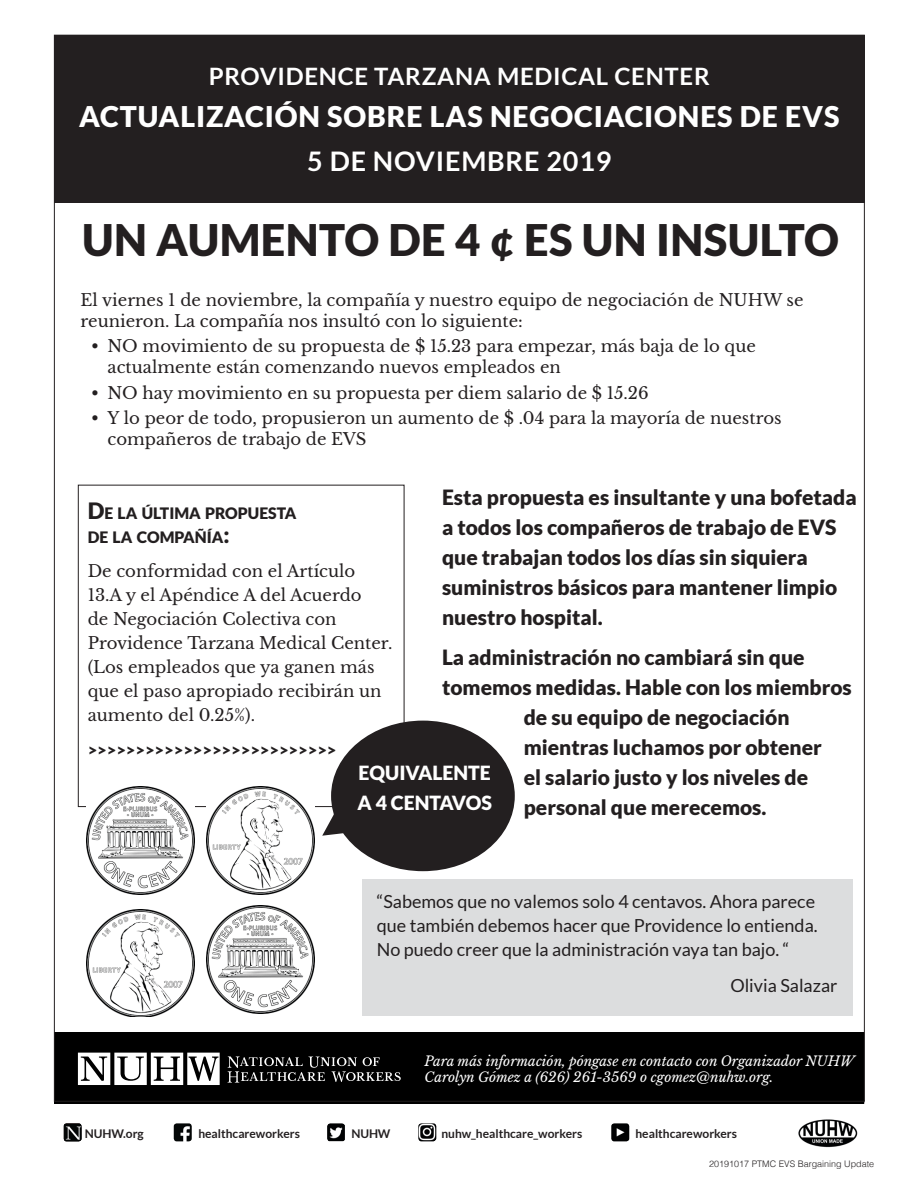
<style>
.page{position:relative;width:918px;height:1188px;background:#fff}
.page>*{position:absolute;margin:0;border:0;box-sizing:border-box;transform-origin:0 0}
.t1{font:900 43.5px "Lato";letter-spacing:.01em;color:#231f20}
.t2{font:900 28.5px "Lato";letter-spacing:.03em;color:#fff}
.t3{font:700 27px "Lato";letter-spacing:.03em;color:#fff}
.t4{font:700 24px "Lato";letter-spacing:.03em;color:#fff}
.t5{font:900 21px/30px "Lato";color:#231f20}
.t6{font:900 19.5px/30px "Lato";color:#fff}
.t7{font:18px/24px "Lato";color:#231f20}
.t8{font:16.5px/24px "Libre Baskerville";color:#231f20}
.t9{font:900 16.5px "Lato";color:#231f20}
.t10{font:900 15.75px/24px "Lato";color:#231f20}
.t11{font:italic 13.5px/16.5px "Libre Baskerville";color:#fff}
.t12{font:700 12px "Lato";color:#231f20}
.t13{font:300 9px "Helvetica";color:#231f20}
.s1{font-size:22.5px}
</style>
<div class="page">
<div style="left:54px;top:1032px;width:810px;height:72px;background:#000"></div>
<svg style="left:227px;top:1056px;width:174px;height:27px"></svg>
<svg style="left:78px;top:1053px;width:142px;height:32px"></svg>
<img style="left:64px;top:1123px;width:18px;height:18px">
<img style="left:174px;top:1123px;width:18px;height:18px">
<img style="left:327px;top:1123px;width:18px;height:18px">
<img style="left:611px;top:1123px;width:18px;height:18px">
<img style="left:418px;top:1123px;width:18px;height:18px">
<img style="left:799px;top:1119px;width:59px;height:29px">
<div style="left:54px;top:35px;width:811px;height:167px;background:#231f20"></div>
<div style="left:362px;top:879px;width:490px;height:136px;background:#dcddde"></div>
<img style="left:206px;top:906px;width:109px;height:107px">
<img style="left:86px;top:786px;width:108px;height:108px">
<img style="left:206px;top:786px;width:109px;height:108px">
<img style="left:86px;top:909px;width:108px;height:108px">
<div style="left:331px;top:721px;width:184px;height:150px;background:#231f20;border-radius:50%"></div>
<svg style="left:322px;top:808px;width:23px;height:28px"></svg>
<p class="t4" style="left:209px;top:63px;width:502px">PROVIDENCE TARZANA MEDICAL CENTER</p>
<p class="t2" style="left:79px;top:100px;width:762px">ACTUALIZACIÓN SOBRE LAS NEGOCIACIONES DE EVS</p>
<p class="t3" style="left:307px;top:146px;width:306px">5 DE NOVIEMBRE 2019</p>
<p class="t1" style="left:82px;top:215px;width:758px">UN AUMENTO DE 4 ¢ ES UN INSULTO</p>
<p class="t8" style="left:81px;top:289px;width:724px;line-height:21px">El viernes 1 de noviembre, la compañía y nuestro equipo de negociación de NUHW se reunieron. La compañía nos insultó con lo siguiente:</p>
<p class="t8" style="left:108px;top:336px;width:650px;line-height:21px;text-indent:-17px">• NO movimiento de su propuesta de $ 15.23 para empezar, más baja de lo que actualmente están comenzando nuevos empleados en</p>
<p class="t8" style="left:91px;top:381px;width:559px">• NO hay movimiento en su propuesta per diem salario de $ 15.26</p>
<p class="t8" style="left:108px;top:408px;width:676px;line-height:21px;text-indent:-17px">• Y lo peor de todo, propusieron un aumento de $ .04 para la mayoría de nuestros compañeros de trabajo de EVS</p>
<p class="t5" style="left:442px;top:482px;width:416px">Esta propuesta es insultante y una bofetada a todos los compañeros de trabajo de EVS que trabajan todos los días sin siquiera suministros básicos para mantener limpio nuestro hospital.</p>
<p class="t5" style="left:442px;top:642px;width:364px">La administración no cambiará sin que</p>
<p class="t5" style="left:442px;top:672px;width:411px">tomemos medidas. Hable con los miembros</p>
<p class="t5" style="left:524px;top:702px;width:267px">de su equipo de negociación</p>
<p class="t5" style="left:524px;top:732px;width:300px">mientras luchamos por obtener</p>
<p class="t5" style="left:524px;top:762px;width:286px">el salario justo y los niveles de</p>
<p class="t5" style="left:524px;top:792px;width:244px">personal que merecemos.</p>
<p class="t10" style="left:88px;top:501px;width:210px"><span class="s1">D</span>E LA ÚLTIMA PROPUESTA<br>DE LA COMPAÑÍA<span class="s1">:</span></p>
<p class="t8" style="left:88px;top:559px;width:306px">De conformidad con el Artículo<br>13.A y el Apéndice A del Acuerdo<br>de Negociación Colectiva con<br>Providence Tarzana Medical Center. (Los empleados que ya ganen más que el paso apropiado recibirán un aumento del 0.25%).</p>
<p class="t9" style="left:88px;top:740px;width:250px">&gt;&gt;&gt;&gt;&gt;&gt;&gt;&gt;&gt;&gt;&gt;&gt;&gt;&gt;&gt;&gt;&gt;&gt;&gt;&gt;&gt;&gt;&gt;&gt;&gt;&gt;</p>
<p class="t6" style="left:358px;top:757px;width:136px">EQUIVALENTE<br>A 4 CENTAVOS</p>
<p class="t7" style="left:377px;top:890px;width:442px">“Sabemos que no valemos solo 4 centavos. Ahora parece que también debemos hacer que Providence lo entienda.<br>No puedo creer que la administración vaya tan bajo. “</p>
<p class="t7" style="left:730px;top:974px;width:109px">Olivia Salazar</p>
<p class="t11" style="left:425px;top:1053px;width:431px">Para más información, póngase en contacto con Organizador NUHW<br>Carolyn Gómez a (626) 261-3569 o cgomez@nuhw.org.</p>
<p class="t12" style="left:85px;top:1126px;width:60px">NUHW.org</p>
<p class="t12" style="left:198px;top:1126px;width:103px">healthcareworkers</p>
<p class="t12" style="left:351px;top:1126px;width:41px">NUHW</p>
<p class="t12" style="left:441px;top:1126px;width:142px">nuhw_healthcare_workers</p>
<p class="t12" style="left:636px;top:1126px;width:103px">healthcareworkers</p>
<p class="t13" style="left:709px;top:1157px;width:167px">20191017 PTMC EVS Bargaining Update</p>
</div>
